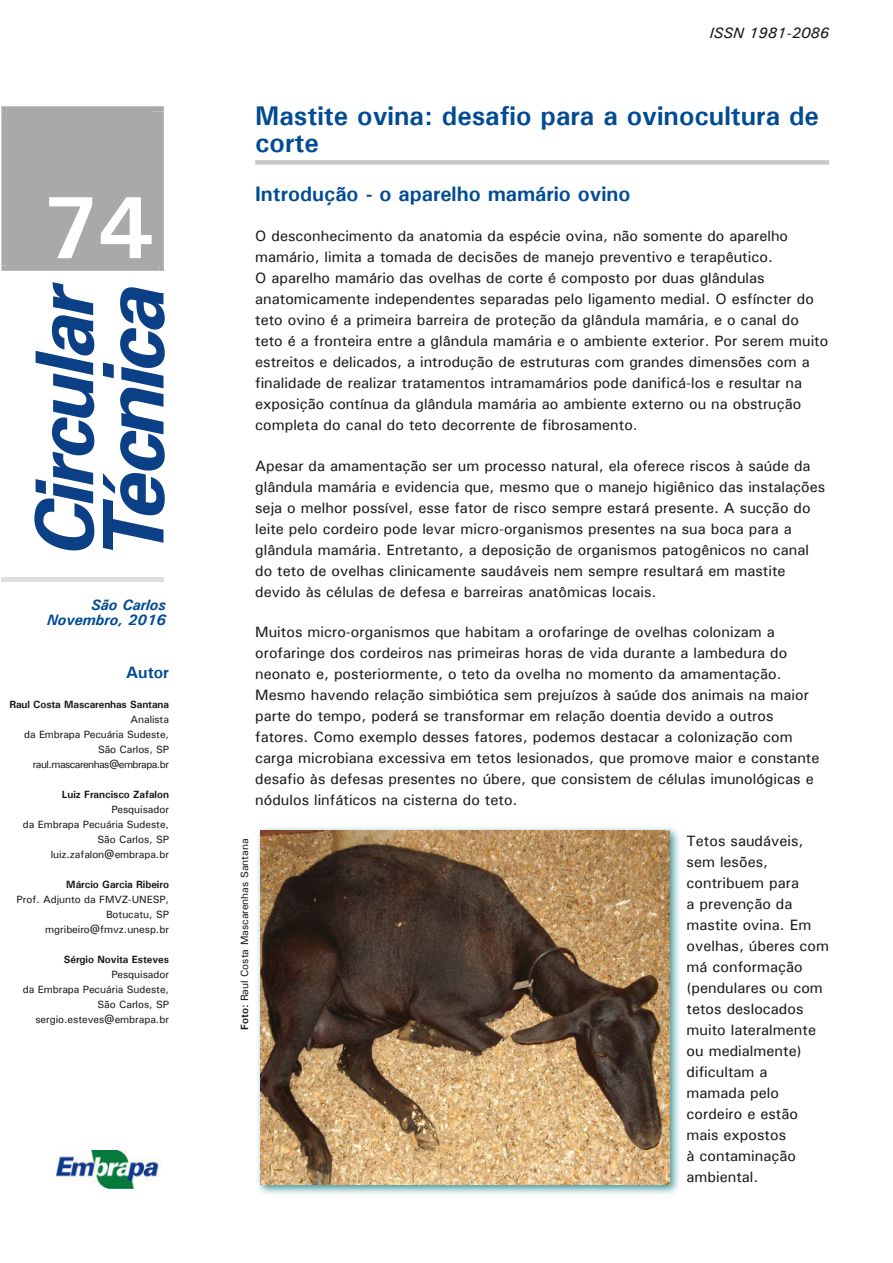
<style>
.page{position:relative;width:893px;height:1263px;background:#fff}
.page>*{position:absolute;margin:0;border:0;box-sizing:border-box;transform-origin:0 0}
.Fotos{font:700 88.5px "Univers";color:#fff}
.Título_principal{font:700 27px/27px "Univers";color:#004b94}
.Título_1{font:700 21px "Univers";color:#004b94}
.t1{font:700 16.5px "Univers";color:#004b94}
.Corpo_de_texto_1{font:500 15px/21px "Univers";color:#1a171c}
.Corpo_de_texto_1-2{font:italic 700 15px "Univers";color:#004b94}
.Corpo_de_texto_1-3{font:italic 500 15px "Univers";color:#1a171c}
.Figuras{font:500 10.5px/15px "Univers";letter-spacing:-.005em;color:#1a171c;text-align:right}
.t2{font:700 10.5px "Univers";letter-spacing:-.005em;color:#1a171c}
.Figuras-2{font:500 10.5px "Univers";letter-spacing:-.05em;color:#1a171c}
.s1{font-weight:700}
</style>
<div class="page">
<div style="left:1px;top:106px;width:163px;height:165px;background:#a8a9a9"></div>
<svg style="left:34px;top:282px;width:60px;height:268px"></svg>
<svg style="left:103px;top:287px;width:62px;height:263px"></svg>
<div style="left:1px;top:577px;width:162px;height:5px;background:#dfdddd"></div>
<img style="left:57px;top:1151px;width:102px;height:37px">
<div style="left:255px;top:160px;width:574px;height:5px;background:#c6c7c9"></div>
<div style="left:255px;top:825px;width:426px;height:371px;background:#007077;opacity:.75"></div>
<img style="left:260px;top:830px;width:409px;height:354px">
<p class="Fotos" style="left:43px;top:171px;width:112px">74</p>
<p class="Corpo_de_texto_1-2" style="left:91px;top:595px;width:76px">São Carlos</p>
<p class="Corpo_de_texto_1-2" style="left:47px;top:610px;width:120px">Novembro, 2016</p>
<p class="t1" style="left:126px;top:662px;width:44px">Autor</p>
<p class="t2" style="left:9px;top:698px;width:161px">Raul Costa Mascarenhas Santana</p>
<p class="Figuras" style="left:131px;top:712px;width:40px">Analista</p>
<p class="Figuras" style="left:24px;top:727px;width:146px">da Embrapa Pecuária Sudeste,</p>
<p class="Figuras" style="left:98px;top:742px;width:72px">São Carlos, SP</p>
<p class="Figuras-2" style="left:33px;top:758px;width:138px">raul.mascarenhas@embrapa.br</p>
<p class="t2" style="left:62px;top:788px;width:109px">Luiz Francisco Zafalon</p>
<p class="Figuras" style="left:111px;top:802px;width:59px">Pesquisador</p>
<p class="Figuras" style="left:23px;top:817px;width:148px">da Embrapa Pecuária Sudeste,</p>
<p class="Figuras" style="left:97px;top:832px;width:73px">São Carlos, SP</p>
<p class="Figuras" style="left:51px;top:847px;width:120px">luiz.zafalon@embrapa.br</p>
<p class="t2" style="left:66px;top:878px;width:104px">Márcio Garcia Ribeiro</p>
<p class="Figuras" style="left:17px;top:892px;width:154px">Prof. Adjunto da FMVZ-UNESP,<br>Botucatu, SP</p>
<p class="Figuras" style="left:45px;top:922px;width:125px">mgribeiro@fmvz.unesp.br</p>
<p class="t2" style="left:64px;top:953px;width:107px">Sérgio Novita Esteves</p>
<p class="Figuras" style="left:111px;top:967px;width:59px">Pesquisador</p>
<p class="Figuras" style="left:23px;top:982px;width:148px">da Embrapa Pecuária Sudeste,</p>
<p class="Figuras" style="left:97px;top:997px;width:73px">São Carlos, SP</p>
<p class="Figuras" style="left:35px;top:1012px;width:135px">sergio.esteves@embrapa.br</p>
<p class="Corpo_de_texto_1-3" style="left:710px;top:23px;width:121px">ISSN 1981-2086</p>
<p class="Título_principal" style="left:255px;top:102px;width:565px">Mastite ovina: desafio para a ovinocultura de corte</p>
<p class="Título_1" style="left:255px;top:180px;width:377px">Introdução - o aparelho mamário ovino</p>
<p class="Corpo_de_texto_1" style="left:255px;top:225px;width:575px">O desconhecimento da anatomia da espécie ovina, não somente do aparelho mamário, limita a tomada de decisões de manejo preventivo e terapêutico.<br>O aparelho mamário das ovelhas de corte é composto por duas glândulas anatomicamente independentes separadas pelo ligamento medial. O esfíncter do teto ovino é a primeira barreira de proteção da glândula mamária, e o canal do teto é a fronteira entre a glândula mamária e o ambiente exterior. Por serem muito estreitos e delicados, a introdução de estruturas com grandes dimensões com a finalidade de realizar tratamentos intramamários pode danificá-los e resultar na exposição contínua da glândula mamária ao ambiente externo ou na obstrução completa do canal do teto decorrente de fibrosamento.</p>
<p class="Corpo_de_texto_1" style="left:255px;top:455px;width:572px">Apesar da amamentação ser um processo natural, ela oferece riscos à saúde da glândula mamária e evidencia que, mesmo que o manejo higiênico das instalações seja o melhor possível, esse fator de risco sempre estará presente. A sucção do leite pelo cordeiro pode levar micro-organismos presentes na sua boca para a glândula mamária. Entretanto, a deposição de organismos patogênicos no canal do teto de ovelhas clinicamente saudáveis nem sempre resultará em mastite devido às células de defesa e barreiras anatômicas locais.</p>
<p class="Corpo_de_texto_1" style="left:255px;top:621px;width:566px">Muitos micro-organismos que habitam a orofaringe de ovelhas colonizam a orofaringe dos cordeiros nas primeiras horas de vida durante a lambedura do neonato e, posteriormente, o teto da ovelha no momento da amamentação.<br>Mesmo havendo relação simbiótica sem prejuízos à saúde dos animais na maior parte do tempo, poderá se transformar em relação doentia devido a outros fatores. Como exemplo desses fatores, podemos destacar a colonização com carga microbiana excessiva em tetos lesionados, que promove maior e constante desafio às defesas presentes no úbere, que consistem de células imunológicas e nódulos linfáticos na cisterna do teto.</p>
<p class="Corpo_de_texto_1" style="left:686px;top:830px;width:144px">Tetos saudáveis, sem lesões, contribuem para<br>a prevenção da mastite ovina. Em ovelhas, úberes com má conformação (pendulares ou com tetos deslocados muito lateralmente ou medialmente) dificultam a mamada pelo cordeiro e estão mais expostos<br>à contaminação ambiental.</p>
<p class="Figuras" style="left:237px;top:1030px;width:193px;rotate:-90deg"><span class="s1">Foto:</span> Raul Costa Mascarenhas Santana</p>
</div>
